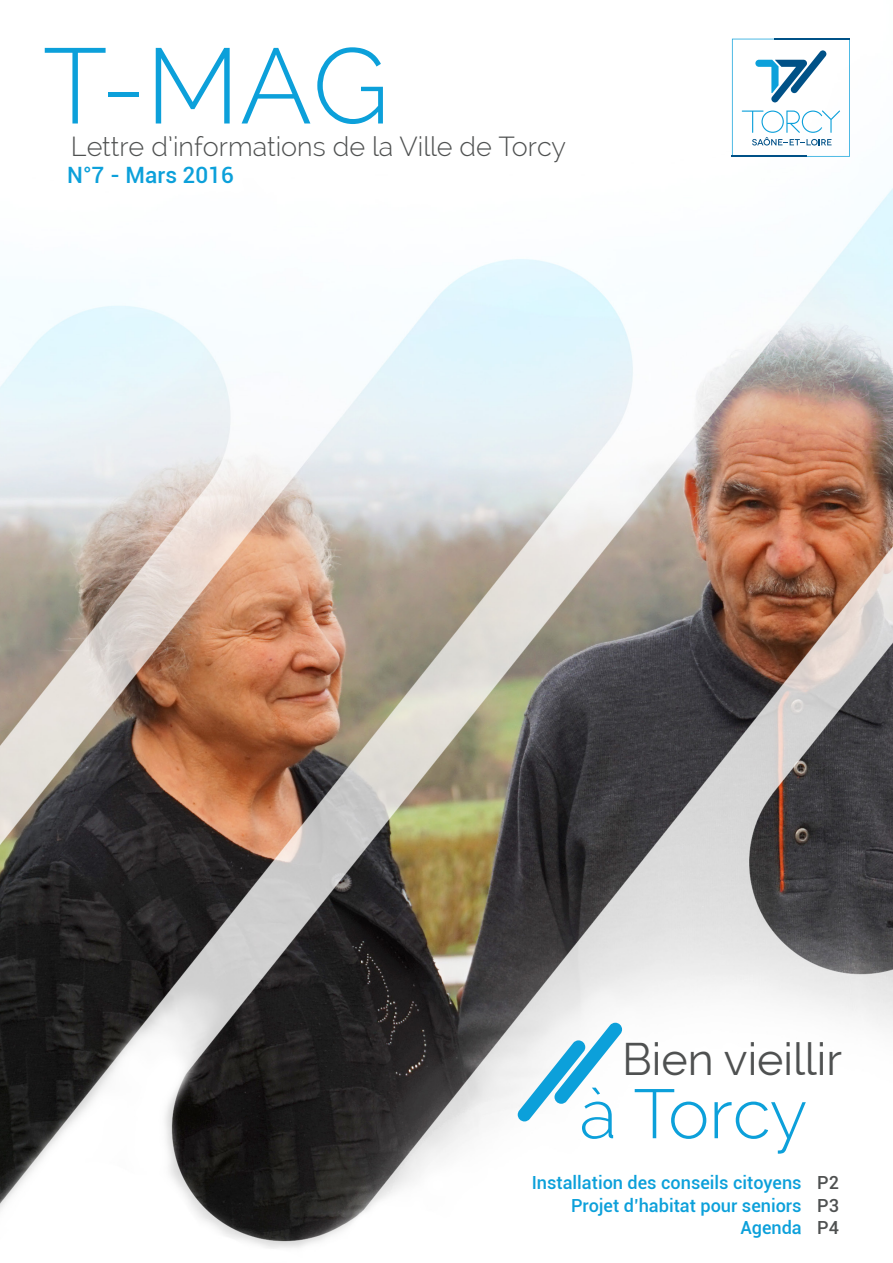
<style>
.page{position:relative;width:893px;height:1263px;background:#fff}
.page>*{position:absolute;margin:0;border:0;box-sizing:border-box;transform-origin:0 0}
.t1{font:300 106.5px "Raleway";color:#0ca0da}
.t2{font:300 69.3px "Raleway";letter-spacing:-.005em;color:#0ca0da}
.t3{font:44.7px "Raleway";color:#4f5151}
.t4{font:300 27px "Raleway";color:#4f5151}
.t5{font:500 22.5px "Roboto";color:#0ca0da}
.t6{font:500 18px "Roboto";color:#0ca0da}
.t7{font:500 18px "Roboto";color:#4f5151}
</style>
<div class="page">
<img style="left:0;top:38px;width:893px;height:1211px">
<svg style="left:518px;top:1023px;width:104px;height:98px"></svg>
<svg style="left:732px;top:39px;width:118px;height:118px"></svg>
<hr style="left:732px;top:156px;width:75px;height:1px;background:#005187">
<hr style="left:775px;top:38px;width:75px;height:2px;background:#005187">
<p class="t1" style="left:43px;top:24px;width:348px">T-MAG</p>
<p class="t4" style="left:71px;top:131px;width:497px">Lettre d’informations de la Ville de Torcy</p>
<p class="t5" style="left:67px;top:159px;width:168px">N°7 - Mars 2016</p>
<p class="t3" style="left:622px;top:1033px;width:221px">Bien vieillir</p>
<p class="t2" style="left:580px;top:1073px;width:229px">à Torcy</p>
<p class="t6" style="left:532px;top:1170px;width:271px">Installation des conseils citoyens</p>
<p class="t6" style="left:571px;top:1192px;width:232px">Projet d’habitat pour seniors</p>
<p class="t6" style="left:740px;top:1215px;width:63px">Agenda</p>
<p class="t7" style="left:817px;top:1170px;width:23px">P2</p>
<p class="t7" style="left:817px;top:1192px;width:23px">P3</p>
<p class="t7" style="left:817px;top:1215px;width:23px">P4</p>
</div>
